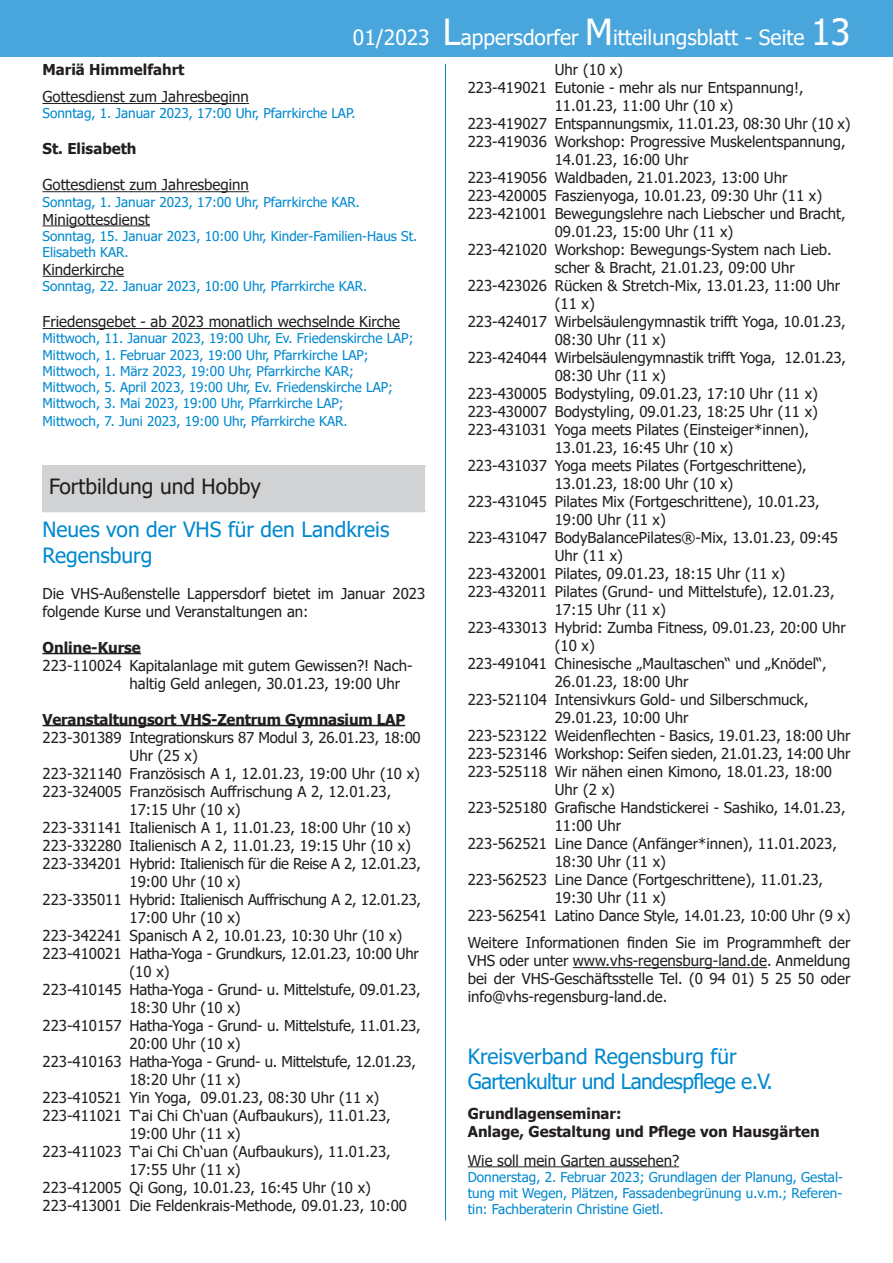
<style>
.page{position:relative;width:893px;height:1263px;background:#fff}
.page>*{position:absolute;margin:0;border:0;box-sizing:border-box;transform-origin:0 0}
.t1{font:21px/25.2px "Tahoma";color:#0089cf}
.t2{font:21px "Tahoma";color:#fff}
.t3{font:21px "Tahoma";letter-spacing:-.03em;color:#0089cf}
.t4{font:21px "Tahoma";color:#231f20}
.t5{font:15px/18px "Tahoma";color:#231f20}
.t6{font:15px "Tahoma";letter-spacing:-.02em;color:#231f20}
.t7{font:700 15px/18px "Tahoma";color:#231f20}
.t8{font:13.5px/16.2px "Tahoma";color:#0089cf}
.s1{font-size:36px}
</style>
<div class="page">
<div style="left:0;top:0;width:893px;height:57px;background:#48a6dc"></div>
<hr style="left:445px;top:64px;width:1px;height:1156px;background:#0089cf">
<hr style="left:573px;top:967px;width:194px;height:1px;background:#231f20">
<div style="left:43px;top:465px;width:382px;height:47px;background:#d1d2d4"></div>
<hr style="left:43px;top:328px;width:357px;height:1px;background:#231f20">
<hr style="left:43px;top:225px;width:107px;height:1px;background:#231f20">
<hr style="left:43px;top:191px;width:206px;height:1px;background:#231f20">
<hr style="left:43px;top:103px;width:206px;height:1px;background:#231f20">
<hr style="left:43px;top:276px;width:81px;height:1px;background:#231f20">
<hr style="left:43px;top:653px;width:98px;height:1px;background:#231f20">
<hr style="left:43px;top:725px;width:362px;height:1px;background:#231f20">
<hr style="left:468px;top:1166px;width:211px;height:1px;background:#231f20">
<h1 class="t2" style="left:353px;top:24px;width:499px">01/2023 <span class="s1">L</span>appersdorfer <span class="s1">M</span>itteilungsblatt - Seite <span class="s1">13</span></h1>
<h5 class="t7" style="left:43px;top:61px;width:143px">Mariä Himmelfahrt</h5>
<p class="t5" style="left:43px;top:89px;width:208px">Gottesdienst zum Jahresbeginn</p>
<p class="t8" style="left:43px;top:106px;width:315px">Sonntag, 1. Januar 2023, 17:00 Uhr, Pfarrkirche LAP.</p>
<h5 class="t7" style="left:43px;top:141px;width:96px">St. Elisabeth</h5>
<p class="t5" style="left:43px;top:177px;width:208px">Gottesdienst zum Jahresbeginn</p>
<p class="t8" style="left:43px;top:194px;width:319px">Sonntag, 1. Januar 2023, 17:00 Uhr, Pfarrkirche KAR.</p>
<p class="t5" style="left:43px;top:211px;width:109px">Minigottesdienst</p>
<p class="t8" style="left:43px;top:229px;width:376px">Sonntag, 15. Januar 2023, 10:00 Uhr, Kinder-Familien-Haus St.<br>Elisabeth KAR.</p>
<p class="t5" style="left:43px;top:261px;width:83px">Kinderkirche</p>
<p class="t8" style="left:43px;top:279px;width:326px">Sonntag, 22. Januar 2023, 10:00 Uhr, Pfarrkirche KAR.</p>
<p class="t5" style="left:43px;top:314px;width:359px">Friedensgebet - ab 2023 monatlich wechselnde Kirche</p>
<p class="t8" style="left:43px;top:331px;width:372px">Mittwoch, 11. Januar 2023, 19:00 Uhr, Ev. Friedenskirche LAP; Mittwoch, 1. Februar 2023, 19:00 Uhr, Pfarrkirche LAP; Mittwoch, 1. März 2023, 19:00 Uhr, Pfarrkirche KAR; Mittwoch, 5. April 2023, 19:00 Uhr, Ev. Friedenskirche LAP; Mittwoch, 3. Mai 2023, 19:00 Uhr, Pfarrkirche LAP;</p>
<p class="t8" style="left:43px;top:414px;width:307px">Mittwoch, 7. Juni 2023, 19:00 Uhr, Pfarrkirche KAR.</p>
<p class="t4" style="left:49px;top:472px;width:213px">Fortbildung und Hobby</p>
<h3 class="t1" style="left:43px;top:518px;width:348px">Neues von der VHS für den Landkreis<br>Regensburg</h3>
<p class="t5" style="left:43px;top:585px;width:384px">Die VHS-Außenstelle Lappersdorf bietet im Januar 2023 folgende Kurse und Veranstaltungen an:</p>
<h5 class="t7" style="left:43px;top:639px;width:100px">Online-Kurse</h5>
<p class="t5" style="left:130px;top:657px;width:284px;text-indent:-87px">223-110024 Kapitalanlage mit gutem Gewissen?! Nach&shy;haltig Geld anlegen, 30.01.23, 19:00 Uhr</p>
<h5 class="t7" style="left:43px;top:711px;width:364px">Veranstaltungsort VHS-Zentrum Gymnasium LAP</h5>
<p class="t5" style="left:43px;top:729px;width:380px">223-301389 Integrationskurs 87 Modul 3, 26.01.23, 18:00</p>
<p class="t5" style="left:130px;top:747px;width:70px">Uhr (25 x)</p>
<p class="t5" style="left:43px;top:765px;width:379px">223-321140 Französisch A 1, 12.01.23, 19:00 Uhr (10 x)</p>
<p class="t5" style="left:43px;top:783px;width:350px">223-324005 Französisch Auffrischung A 2, 12.01.23,</p>
<p class="t5" style="left:43px;top:801px;width:380px;text-indent:87px">17:15 Uhr (10 x)<br>223-331141 Italienisch A 1, 11.01.23, 18:00 Uhr (10 x)<br>223-332280 Italienisch A 2, 11.01.23, 19:15 Uhr (10 x)<br>223-334201 Hybrid: Italienisch für die Reise A 2, 12.01.23,</p>
<p class="t5" style="left:130px;top:873px;width:113px">19:00 Uhr (10 x)</p>
<p class="t6" style="left:43px;top:889px;width:380px">223-335011 Hybrid: Italienisch Auffrischung A 2, 12.01.23,</p>
<p class="t5" style="left:43px;top:909px;width:361px;text-indent:87px">17:00 Uhr (10 x)<br>223-342241 Spanisch A 2, 10.01.23, 10:30 Uhr (10 x)</p>
<p class="t6" style="left:43px;top:943px;width:378px">223-410021 Hatha-Yoga - Grundkurs, 12.01.23, 10:00 Uhr</p>
<p class="t5" style="left:130px;top:963px;width:41px">(10 x)</p>
<p class="t5" style="left:43px;top:981px;width:380px">223-410145 Hatha-Yoga - Grund- u. Mittelstufe, 09.01.23,</p>
<p class="t5" style="left:130px;top:999px;width:113px">18:30 Uhr (10 x)</p>
<p class="t5" style="left:43px;top:1017px;width:380px">223-410157 Hatha-Yoga - Grund- u. Mittelstufe, 11.01.23,</p>
<p class="t5" style="left:130px;top:1035px;width:113px">20:00 Uhr (10 x)</p>
<p class="t6" style="left:43px;top:1051px;width:375px">223-410163 Hatha-Yoga - Grund- u. Mittelstufe, 12.01.23,</p>
<p class="t5" style="left:43px;top:1071px;width:350px;text-indent:87px">18:20 Uhr (11 x)<br>223-410521 Yin Yoga, 09.01.23, 08:30 Uhr (11 x)<br>223-411021 T‘ai Chi Ch‘uan (Aufbaukurs), 11.01.23,</p>
<p class="t5" style="left:43px;top:1125px;width:350px;text-indent:87px">19:00 Uhr (11 x)<br>223-411023 T‘ai Chi Ch‘uan (Aufbaukurs), 11.01.23,</p>
<p class="t5" style="left:130px;top:1161px;width:113px">17:55 Uhr (11 x)</p>
<p class="t5" style="left:43px;top:1179px;width:330px">223-412005 Qi Gong, 10.01.23, 16:45 Uhr (10 x)</p>
<p class="t5" style="left:43px;top:1197px;width:366px">223-413001 Die Feldenkrais-Methode, 09.01.23, 10:00</p>
<p class="t5" style="left:468px;top:62px;width:337px;text-indent:87px">Uhr (10 x)<br>223-419021 Eutonie - mehr als nur Entspannung!,</p>
<p class="t5" style="left:468px;top:98px;width:384px;text-indent:87px">11.01.23, 11:00 Uhr (10 x)<br>223-419027 Entspannungsmix, 11.01.23, 08:30 Uhr (10 x)<br>223-419036 Workshop: Progressive Muskelentspannung,</p>
<p class="t5" style="left:468px;top:152px;width:379px;text-indent:87px">14.01.23, 16:00 Uhr<br>223-419056 Waldbaden, 21.01.2023, 13:00 Uhr 223-420005 Faszienyoga, 10.01.23, 09:30 Uhr (11 x)<br>223-421001 Bewegungslehre nach Liebscher und Bracht,</p>
<p class="t5" style="left:555px;top:224px;width:180px">09.01.23, 15:00 Uhr (11 x)</p>
<p class="t5" style="left:468px;top:242px;width:365px">223-421020 Workshop: Bewegungs-System nach Lieb.</p>
<p class="t5" style="left:555px;top:260px;width:242px">scher &amp; Bracht, 21.01.23, 09:00 Uhr</p>
<p class="t5" style="left:468px;top:278px;width:374px">223-423026 Rücken &amp; Stretch-Mix, 13.01.23, 11:00 Uhr</p>
<p class="t5" style="left:555px;top:296px;width:41px">(11 x)</p>
<p class="t5" style="left:468px;top:314px;width:379px">223-424017 Wirbelsäulengymnastik trifft Yoga, 10.01.23,</p>
<p class="t5" style="left:555px;top:332px;width:113px">08:30 Uhr (11 x)</p>
<p class="t5" style="left:468px;top:350px;width:380px">223-424044 Wirbelsäulengymnastik trifft Yoga, 12.01.23,</p>
<p class="t5" style="left:468px;top:368px;width:352px;text-indent:87px">08:30 Uhr (11 x)<br>223-430005 Bodystyling, 09.01.23, 17:10 Uhr (11 x)<br>223-430007 Bodystyling, 09.01.23, 18:25 Uhr (11 x)<br>223-431031 Yoga meets Pilates (Einsteiger*innen),</p>
<p class="t5" style="left:555px;top:440px;width:180px">13.01.23, 16:45 Uhr (10 x)</p>
<p class="t5" style="left:468px;top:458px;width:340px">223-431037 Yoga meets Pilates (Fortgeschrittene),</p>
<p class="t5" style="left:555px;top:476px;width:180px">13.01.23, 18:00 Uhr (10 x)</p>
<p class="t5" style="left:468px;top:494px;width:354px">223-431045 Pilates Mix (Fortgeschrittene), 10.01.23,</p>
<p class="t5" style="left:468px;top:512px;width:372px;text-indent:87px">19:00 Uhr (11 x)<br>223-431047 BodyBalancePilates®-Mix, 13.01.23, 09:45</p>
<p class="t5" style="left:468px;top:548px;width:319px;text-indent:87px">Uhr (11 x)<br>223-432001 Pilates, 09.01.23, 18:15 Uhr (11 x)</p>
<p class="t5" style="left:468px;top:584px;width:368px">223-432011 Pilates (Grund- und Mittelstufe), 12.01.23,</p>
<p class="t5" style="left:555px;top:602px;width:113px">17:15 Uhr (11 x)</p>
<p class="t5" style="left:468px;top:620px;width:380px">223-433013 Hybrid: Zumba Fitness, 09.01.23, 20:00 Uhr</p>
<p class="t5" style="left:555px;top:638px;width:41px">(10 x)</p>
<p class="t5" style="left:555px;top:656px;width:273px;text-indent:-87px">223-491041 Chinesische „Maultaschen“ und „Knödel“,<br>26.01.23, 18:00 Uhr</p>
<p class="t5" style="left:468px;top:692px;width:342px">223-521104 Intensivkurs Gold- und Silberschmuck,</p>
<p class="t5" style="left:555px;top:710px;width:135px">29.01.23, 10:00 Uhr</p>
<p class="t5" style="left:468px;top:728px;width:384px">223-523122 Weidenflechten - Basics, 19.01.23, 18:00 Uhr</p>
<p class="t5" style="left:468px;top:746px;width:384px">223-523146 Workshop: Seifen sieden, 21.01.23, 14:00 Uhr</p>
<p class="t5" style="left:468px;top:764px;width:366px">223-525118 Wir nähen einen Kimono, 18.01.23, 18:00</p>
<p class="t5" style="left:555px;top:782px;width:62px">Uhr (2 x)</p>
<p class="t5" style="left:468px;top:800px;width:379px">223-525180 Grafische Handstickerei - Sashiko, 14.01.23,</p>
<p class="t5" style="left:468px;top:818px;width:371px;text-indent:87px">11:00 Uhr<br>223-562521 Line Dance (Anfänger*innen), 11.01.2023,</p>
<p class="t5" style="left:468px;top:854px;width:357px;text-indent:87px">18:30 Uhr (11 x)<br>223-562523 Line Dance (Fortgeschrittene), 11.01.23,</p>
<p class="t5" style="left:468px;top:890px;width:384px;text-indent:87px">19:30 Uhr (11 x)<br>223-562541 Latino Dance Style, 14.01.23, 10:00 Uhr (9 x)</p>
<p class="t5" style="left:468px;top:935px;width:384px">Weitere Informationen finden Sie im Programmheft der</p>
<p class="t5" style="left:468px;top:953px;width:384px">VHS oder unter www.vhs-regensburg-land.de. Anmeldung</p>
<p class="t5" style="left:468px;top:971px;width:384px">bei der VHS-Geschäftsstelle Tel. (0 94 01) 5 25 50 oder</p>
<p class="t5" style="left:468px;top:989px;width:201px">info@vhs-regensburg-land.de.</p>
<p class="t1" style="left:468px;top:1044px;width:270px">Kreisverband Regensburg für</p>
<h3 class="t3" style="left:468px;top:1067px;width:307px">Gartenkultur und Landespflege e.V.</h3>
<p class="t7" style="left:468px;top:1105px;width:353px">Grundlagenseminar:<br>Anlage, Gestaltung und Pflege von Hausgärten</p>
<p class="t5" style="left:468px;top:1152px;width:213px">Wie soll mein Garten aussehen?</p>
<p class="t8" style="left:468px;top:1169px;width:377px">Donnerstag, 2. Februar 2023; Grundlagen der Planung, Gestal&shy;tung mit Wegen, Plätzen, Fassadenbegrünung u.v.m.; Referen-</p>
<p class="t8" style="left:468px;top:1202px;width:197px">tin: Fachberaterin Christine Gietl.</p>
</div>
